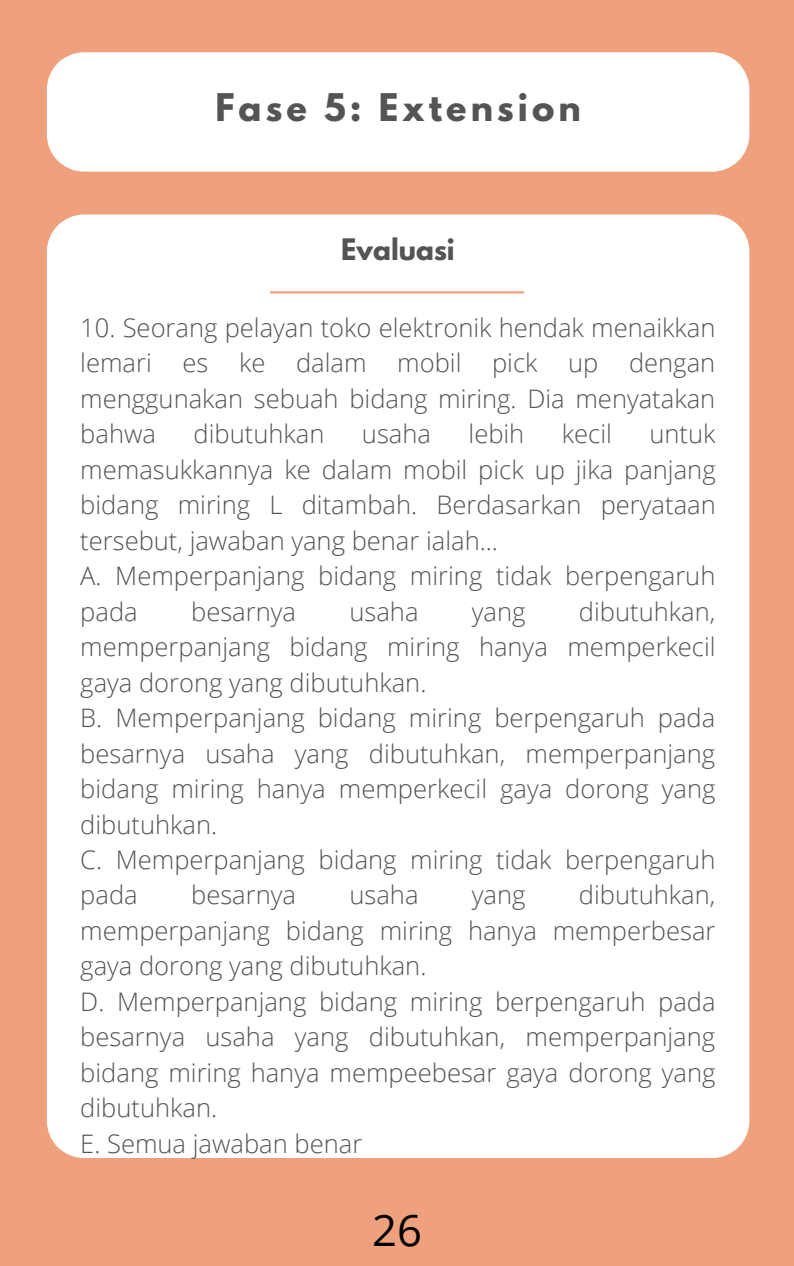
<style>
.page{position:relative;width:794px;height:1266px;background:#fff}
.page>*{position:absolute;margin:0;border:0;box-sizing:border-box;transform-origin:0 0}
.t1{font:43.5px "Open Sans";color:#000}
.t2{font:700 33.75px "League Spartan";letter-spacing:.12em;color:#545454}
.t3{font:700 26.25px "League Spartan";color:#545454}
.t4{font:300 25.5px/35.5px "Open Sans";color:#545454}
</style>
<div class="page">
<div style="left:0;top:0;width:793px;height:1266px;background:#efa17d"></div>
<div style="left:47px;top:52px;width:702px;height:120px;background:#fff"></div>
<div style="left:47px;top:214px;width:702px;height:944px;background:#fff"></div>
<hr style="left:270px;top:291px;width:254px;height:2px;background:#efa17d">
<h2 class="t2" style="left:215px;top:91px;width:367px">Fase 5: Extension</h2>
<p class="t3" style="left:341px;top:236px;width:115px">Evaluasi</p>
<p class="t4" style="left:80px;top:309px;width:636px;text-align:justify">10. Seorang pelayan toko elektronik hendak menaikkan lemari es ke dalam mobil pick up dengan menggunakan sebuah bidang miring. Dia menyatakan bahwa</p>
<p class="t4" style="left:80px;top:416px;width:636px;text-indent:569px">untuk memasukkannya ke dalam mobil pick up jika panjang bidang miring L ditambah. Berdasarkan peryataan tersebut, jawaban yang benar ialah...<br>A. Memperpanjang bidang miring tidak berpengaruh pada</p>
<p class="t4" style="left:193px;top:416px;width:132px">dibutuhkan</p>
<p class="t4" style="left:362px;top:416px;width:70px">usaha</p>
<p class="t4" style="left:468px;top:416px;width:57px">lebih</p>
<p class="t4" style="left:561px;top:416px;width:51px">kecil</p>
<p class="t4" style="left:80px;top:593px;width:636px;text-indent:498px">dibutuhkan, memperpanjang bidang miring hanya memperkecil gaya dorong yang dibutuhkan.<br>B. Memperpanjang bidang miring berpengaruh pada besarnya usaha yang dibutuhkan, memperpanjang bidang miring hanya memperkecil gaya dorong yang dibutuhkan.<br>C. Memperpanjang bidang miring tidak berpengaruh pada</p>
<p class="t4" style="left:191px;top:593px;width:106px">besarnya</p>
<p class="t4" style="left:349px;top:593px;width:70px">usaha</p>
<p class="t4" style="left:471px;top:593px;width:55px">yang</p>
<p class="t4" style="left:80px;top:877px;width:636px;text-indent:498px">dibutuhkan, memperpanjang bidang miring hanya memperbesar gaya dorong yang dibutuhkan.<br>D. Memperpanjang bidang miring berpengaruh pada besarnya usaha yang dibutuhkan, memperpanjang bidang miring hanya mempeebesar gaya dorong yang dibutuhkan.<br>E. Semua jawaban benar</p>
<p class="t4" style="left:191px;top:877px;width:106px">besarnya</p>
<p class="t4" style="left:349px;top:877px;width:70px">usaha</p>
<p class="t4" style="left:471px;top:877px;width:55px">yang</p>
<h1 class="t1" style="left:372px;top:1199px;width:51px">26</h1>
</div>
